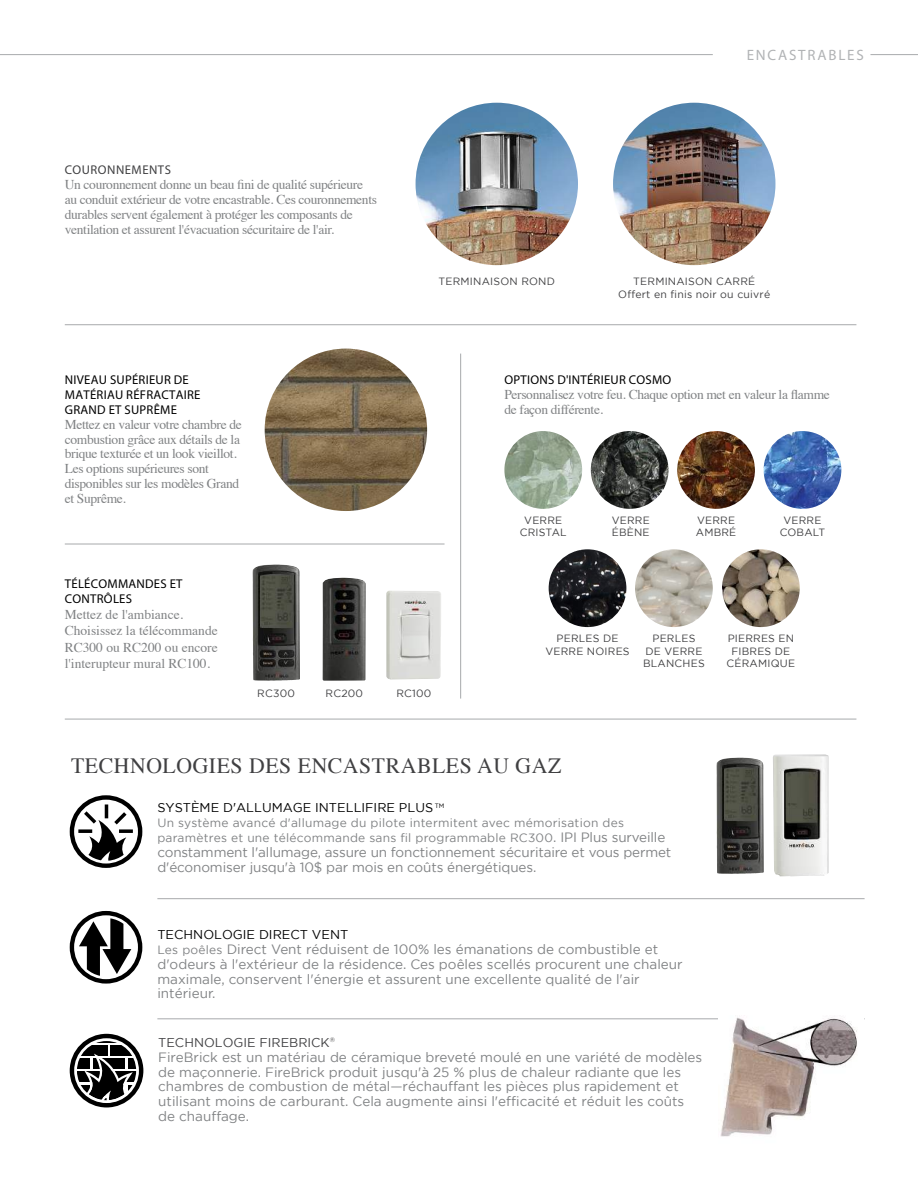
<style>
.page{position:relative;width:918px;height:1188px;background:#fff}
.page>*{position:absolute;margin:0;border:0;box-sizing:border-box;transform-origin:0 0}
.t1{font:21.75px "Times";letter-spacing:.025em;color:#404042}
.t2{font:15px "Myriad Pro";letter-spacing:.12em;color:#b1b3b5}
.t3{font:13.5px/15px "Gotham";color:#808284}
.t4{font:13.5px/15px "Times";letter-spacing:-.025em;color:#808284}
.t5{font:13.5px/16.2px "Times";color:#808284}
.t6{font:12.75px/15px "Myriad Pro";letter-spacing:.02em;color:#000}
.t7{font:12.75px "Gotham";color:#000}
.t8{font:12.75px "Gotham";color:#404042}
.t9{font:12.75px "Myriad Pro";letter-spacing:.04em;color:#404042}
.t10{font:12px/15px "Gotham";letter-spacing:.02em;color:#808284}
.t11{font:10.5px/12.6px "Gotham";letter-spacing:.02em;color:#404042;text-align:center}
.s1{font-size:13.5px}
.s2{font-size:12px}
</style>
<div class="page">
<hr style="left:157px;top:898px;width:708px;height:1px;background:#b1b3b5">
<hr style="left:157px;top:1018px;width:708px;height:1px;background:#b1b3b5">
<div style="left:70px;top:795px;width:72px;height:73px;border:4px solid #000;border-radius:50%"></div>
<svg style="left:75px;top:801px;width:61px;height:60px"></svg>
<div style="left:70px;top:911px;width:72px;height:73px;border:4px solid #000;border-radius:50%"></div>
<svg style="left:79px;top:918px;width:52px;height:58px"></svg>
<img style="left:716px;top:758px;width:48px;height:116px">
<img style="left:773px;top:754px;width:56px;height:122px">
<hr style="left:870px;top:54px;width:48px;height:1px;background:#b1b3b5">
<hr style="left:0;top:54px;width:713px;height:1px;background:#b1b3b5">
<hr style="left:65px;top:324px;width:791px;height:1px;background:#b1b3b5">
<hr style="left:65px;top:719px;width:791px;height:1px;background:#b1b3b5">
<hr style="left:65px;top:543px;width:380px;height:2px;background:#b1b3b5">
<img style="left:416px;top:103px;width:162px;height:162px;border-radius:81px">
<img style="left:613px;top:103px;width:162px;height:162px;border-radius:81px">
<img style="left:265px;top:349px;width:162px;height:162px;border-radius:81px">
<hr style="left:460px;top:354px;width:1px;height:345px;background:#b1b3b5">
<img style="left:252px;top:564px;width:48px;height:117px">
<img style="left:323px;top:578px;width:43px;height:103px">
<img style="left:386px;top:591px;width:55px;height:88px">
<img style="left:504px;top:431px;width:78px;height:78px;border-radius:39px">
<img style="left:549px;top:549px;width:77px;height:78px;border-radius:39px">
<img style="left:591px;top:431px;width:78px;height:78px;border-radius:39px">
<img style="left:635px;top:549px;width:78px;height:78px;border-radius:39px">
<img style="left:677px;top:431px;width:78px;height:78px;border-radius:39px">
<img style="left:764px;top:431px;width:77px;height:78px;border-radius:39px">
<img style="left:722px;top:549px;width:78px;height:78px;border-radius:39px">
<svg style="left:70px;top:1034px;width:73px;height:73px"></svg>
<img style="left:718px;top:1017px;width:145px;height:120px">
<p class="t2" style="left:747px;top:48px;width:119px">ENCASTRABLES</p>
<p class="t9" style="left:65px;top:163px;width:108px">COURONNEMENTS</p>
<p class="t4" style="left:65px;top:176px;width:314px">Un couronnement donne un beau 昀椀ni de qualité supérieure au conduit extérieur de votre encastrable. Ces couronnements durables servent également à protéger les composants de ventilation et assurent l'évacuation sécuritaire de l'air.</p>
<p class="t11" style="left:439px;top:276px;width:118px">TERMINAISON ROND</p>
<p class="t11" style="left:618px;top:276px;width:154px">TERMINAISON CARRÉ<br>Offert en 昀椀nis noir ou cuivré</p>
<p class="t6" style="left:65px;top:372px;width:137px">NIVEAU SUPÉRIEUR DE<br>MATÉRIAU RÉFRACTAIRE<br>GRAND ET SUPRÊME</p>
<p class="t4" style="left:65px;top:418px;width:179px">Mettez en valeur votre chambre de combustion grâce aux détails de la brique texturée et un look vieillot.<br>Les options supérieures sont disponibles sur les modèles Grand et Suprême.</p>
<p class="t6" style="left:65px;top:577px;width:119px">TÉLÉCOMMANDES ET<br>CONTRÔLES</p>
<p class="t5" style="left:65px;top:608px;width:154px">Mettez de l'ambiance.<br>Choisissez la télécommande<br>RC300 ou RC200 ou encore l'interupteur mural RC100.</p>
<p class="t11" style="left:257px;top:687px;width:39px">RC300</p>
<p class="t11" style="left:326px;top:687px;width:39px">RC200</p>
<p class="t11" style="left:396px;top:687px;width:36px">RC100</p>
<p class="t6" style="left:505px;top:372px;width:168px">OPTIONS D'INTÉRIEUR COSMO</p>
<p class="t4" style="left:504px;top:385px;width:327px">Personnalisez votre feu. Chaque option met en valeur la 昀氀amme de façon différente.</p>
<p class="t11" style="left:520px;top:514px;width:48px">VERRE<br>CRISTAL</p>
<p class="t11" style="left:612px;top:514px;width:39px;text-align:left">VERRE<br>ÉBÈNE</p>
<p class="t11" style="left:780px;top:514px;width:47px">VERRE<br>COBALT</p>
<p class="t11" style="left:696px;top:514px;width:42px;text-align:left">VERRE<br>AMBRÉ</p>
<p class="t11" style="left:545px;top:632px;width:86px">PERLES DE<br>VERRE NOIRES</p>
<p class="t11" style="left:643px;top:632px;width:63px">PERLES<br>DE VERRE<br>BLANCHES</p>
<p class="t11" style="left:727px;top:632px;width:70px">PIERRES EN<br>FIBRES DE<br>CÉRAMIQUE</p>
<h1 class="t1" style="left:71px;top:758px;width:492px">TECHNOLOGIES DES ENCASTRABLES AU GAZ</h1>
<p class="t7" style="left:157px;top:802px;width:289px">SYSTÈME D'ALLUMAGE INTELLIFIRE PLUS <sup>TM</sup></p>
<p class="t10" style="left:157px;top:816px;width:509px">Un système avancé d'allumage du pilote intermitent avec mémorisation des paramètres et une télécommande sans 昀椀l programmable RC300<span class="s1">. IPI Plus surveille</span></p>
<p class="t3" style="left:157px;top:845px;width:516px">constamment l'allumage, assure un fonctionnement sécuritaire et vous permet d'économiser jusqu'à 10$ par mois en coûts énergétiques.</p>
<p class="t7" style="left:157px;top:928px;width:192px">TECHNOLOGIE DIRECT VENT</p>
<p class="t3" style="left:157px;top:942px;width:527px"><span class="s2">Les poêles</span> Direct Vent réduisent de 100% les émanations de combustible et d'odeurs à l'extérieur de la résidence. Ces poêles scellés procurent une chaleur maximale, conservent l'énergie et assurent une excellente qualité de l'air intérieur.</p>
<p class="t8" style="left:158px;top:1036px;width:178px">TECHNOLOGIE FIREBRICK<sup>®</sup></p>
<p class="t3" style="left:158px;top:1050px;width:546px">FireBrick est un matériau de céramique breveté moulé en une variété de modèles de maçonnerie. FireBrick produit jusqu'à 25 % plus de chaleur radiante que les chambres de combustion de métal—réchauffant les pièces plus rapidement et utilisant moins de carburant. Cela augmente ainsi l'ef昀椀cacité et réduit les coûts de chauffage.</p>
</div>
